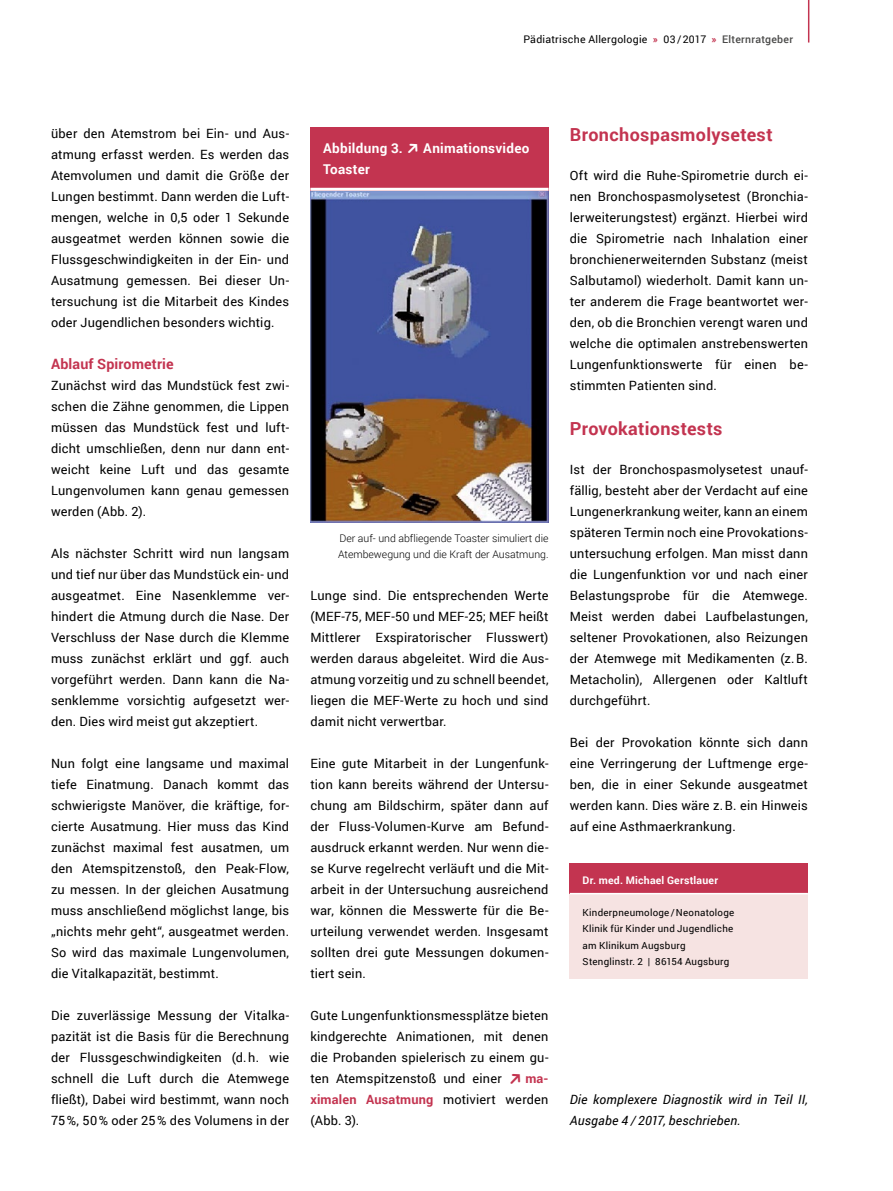
<style>
.page{position:relative;width:893px;height:1191px;background:#fff}
.page>*{position:absolute;margin:0;border:0;box-sizing:border-box;transform-origin:0 0}
.Zwischenhead_12_Punk{font:700 18px "Roboto";letter-spacing:.02em;color:#c33450}
.zwischenheadline_rot{font:700 14.25px "Roboto";letter-spacing:.01em;color:#c33450}
.kasten_kopf_linie{font:700 13.5px "Roboto";letter-spacing:.02em;color:#fff}
.lauftext{font:12.75px/21px "Roboto";letter-spacing:.015em;color:#000;text-align:justify}
.lauftext-2{font:italic 12.75px/21px "Roboto";letter-spacing:.015em;color:#000}
.bildunterschrift_que{font:300 10.5px/16.5px "Roboto";color:#000}
.t1{font:10.5px "Roboto";letter-spacing:.025em;color:#000}
.kasten_kopf_klein{font:700 10.5px "Roboto";letter-spacing:.02em;color:#fff}
.kasten_txt_flatter_k{font:9.75px/16.5px "Roboto";letter-spacing:.025em;color:#000}
.s1{font-weight:700;color:#c33450}
.s2{font-weight:500;color:#4a4a49}
</style>
<div class="page">
<hr style="left:808px;top:0;width:1px;height:43px;background:#c33450">
<div style="left:570px;top:863px;width:238px;height:31px;background:#c33450"></div>
<div style="left:570px;top:894px;width:238px;height:84px;background:#f6e3e2"></div>
<hr style="left:570px;top:893px;width:238px;height:1px;background:#fff">
<img style="left:310px;top:191px;width:239px;height:331px">
<div style="left:310px;top:128px;width:239px;height:63px;background:#c33450"></div>
<hr style="left:310px;top:188px;width:239px;height:3px;background:#fff">
<p class="t1" style="left:523px;top:31px;width:271px">Pädiatrische Allergologie <span class="s1">»</span> 03/2017 <span class="s1">»</span> <span class="s2">Elternratgeber</span></p>
<p class="lauftext" style="left:51px;top:123px;width:240px">über den Atemstrom bei Ein- und Aus&shy;atmung erfasst werden. Es werden das Atemvolumen und damit die Größe der Lungen bestimmt. Dann werden die Luft&shy;mengen, welche in 0,5 oder 1 Sekunde ausgeatmet werden können sowie die Flussgeschwindigkeiten in der Ein- und Ausatmung gemessen. Bei dieser Un&shy;tersuchung ist die Mitarbeit des Kindes oder Jugendlichen besonders wichtig.</p>
<p class="zwischenheadline_rot" style="left:51px;top:354px;width:124px">Ablauf Spirometrie</p>
<p class="lauftext" style="left:51px;top:375px;width:240px">Zunächst wird das Mundstück fest zwi&shy;schen die Zähne genommen, die Lippen müssen das Mundstück fest und luft&shy;dicht umschließen, denn nur dann ent&shy;weicht keine Luft und das gesamte Lungenvolumen kann genau gemessen werden (Abb. 2).</p>
<p class="lauftext" style="left:51px;top:543px;width:240px">Als nächster Schritt wird nun langsam und tief nur über das Mundstück ein- und ausgeatmet. Eine Nasenklemme ver&shy;hindert die Atmung durch die Nase. Der Verschluss der Nase durch die Klemme muss zunächst erklärt und ggf. auch vorgeführt werden. Dann kann die Na&shy;senklemme vorsichtig aufgesetzt wer&shy;den. Dies wird meist gut akzeptiert.</p>
<p class="lauftext" style="left:51px;top:753px;width:240px">Nun folgt eine langsame und maximal tiefe Einatmung. Danach kommt das schwierigste Manöver, die kräftige, for&shy;cierte Ausatmung. Hier muss das Kind zunächst maximal fest ausatmen, um den Atemspitzenstoß, den Peak-Flow, zu messen. In der gleichen Ausatmung muss anschließend möglichst lange, bis „nichts mehr geht“, ausgeatmet werden.<br>So wird das maximale Lungenvolumen, die Vitalkapazität, bestimmt.</p>
<p class="lauftext" style="left:51px;top:1005px;width:240px">Die zuverlässige Messung der Vitalka&shy;pazität ist die Basis für die Berechnung der Flussgeschwindigkeiten (d.h. wie schnell die Luft durch die Atemwege fließt), Dabei wird bestimmt, wann noch 75%, 50% oder 25% des Volumens in der</p>
<p class="kasten_kopf_linie" style="left:323px;top:139px;width:81px">Abbildung 3.</p>
<p class="kasten_kopf_linie" style="left:423px;top:139px;width:108px">Animationsvideo</p>
<p class="kasten_kopf_linie" style="left:323px;top:160px;width:48px">Toaster</p>
<p class="bildunterschrift_que" style="left:338px;top:529px;width:212px">Der auf- und abfliegende Toaster simuliert die<br>Atembewegung und die Kraft der Ausatmung.</p>
<p class="lauftext" style="left:310px;top:585px;width:240px">Lunge sind. Die entsprechenden Werte (MEF-75, MEF-50 und MEF-25; MEF heißt Mittlerer Exspiratorischer Flusswert) werden daraus abgeleitet. Wird die Aus&shy;atmung vorzeitig und zu schnell beendet, liegen die MEF-Werte zu hoch und sind damit nicht verwertbar.</p>
<p class="lauftext" style="left:310px;top:753px;width:240px">Eine gute Mitarbeit in der Lungenfunk&shy;tion kann bereits während der Untersu&shy;chung am Bildschirm, später dann auf der Fluss-Volumen-Kurve am Befund&shy;ausdruck erkannt werden. Nur wenn die&shy;se Kurve regelrecht verläuft und die Mit&shy;arbeit in der Untersuchung ausreichend war, können die Messwerte für die Be&shy;urteilung verwendet werden. Insgesamt sollten drei gute Messungen dokumen&shy;tiert sein.</p>
<p class="lauftext" style="left:310px;top:1005px;width:240px">Gute Lungenfunktionsmessplätze bieten kindgerechte Animationen, mit denen die Probanden spielerisch zu einem gu&shy;ten Atemspitzenstoß und einer</p>
<p class="lauftext" style="left:310px;top:1068px;width:240px;text-indent:215px"><span class="s1">ma&shy;ximalen Ausatmung</span> motiviert werden (Abb. 3).</p>
<p class="Zwischenhead_12_Punk" style="left:570px;top:122px;width:204px">Bronchospasmolysetest</p>
<p class="lauftext" style="left:570px;top:165px;width:240px">Oft wird die Ruhe-Spirometrie durch ei&shy;nen Bronchospasmolysetest (Bronchia&shy;lerweiterungstest) ergänzt. Hierbei wird die Spirometrie nach Inhalation einer bronchienerweiternden Substanz (meist Salbutamol) wiederholt. Damit kann un&shy;ter anderem die Frage beantwortet wer&shy;den, ob die Bronchien verengt waren und welche die optimalen anstrebenswerten Lungenfunktionswerte für einen be&shy;stimmten Patienten sind.</p>
<p class="Zwischenhead_12_Punk" style="left:570px;top:416px;width:154px">Provokationstests</p>
<p class="lauftext" style="left:570px;top:459px;width:240px">Ist der Bronchospasmolysetest unauf&shy;fällig, besteht aber der Verdacht auf eine Lungenerkrankung weiter, kann an einem späteren Termin noch eine Provokations&shy;untersuchung erfolgen. Man misst dann die Lungenfunktion vor und nach einer Belastungsprobe für die Atemwege.<br>Meist werden dabei Laufbelastungen, seltener Provokationen, also Reizungen der Atemwege mit Medikamenten (z.B.<br>Metacholin), Allergenen oder Kaltluft durchgeführt.</p>
<p class="lauftext" style="left:570px;top:732px;width:240px">Bei der Provokation könnte sich dann eine Verringerung der Luftmenge erge&shy;ben, die in einer Sekunde ausgeatmet werden kann. Dies wäre z.B. ein Hinweis auf eine Asthmaerkrankung.</p>
<p class="kasten_kopf_klein" style="left:583px;top:873px;width:137px">Dr. med. Michael Gerstlauer</p>
<p class="kasten_txt_flatter_k" style="left:583px;top:903px;width:153px">Kinderpneumologe/Neonatologe</p>
<p class="kasten_txt_flatter_k" style="left:583px;top:920px;width:152px">Klinik für Kinder und Jugendliche am Klinikum Augsburg</p>
<p class="kasten_txt_flatter_k" style="left:583px;top:953px;width:148px">Stenglinstr. 2 | 86154 Augsburg</p>
<p class="lauftext-2" style="left:570px;top:1089px;width:240px">Die komplexere Diagnostik wird in Teil II,<br>Ausgabe 4 / 2017, beschrieben.</p>
</div>
